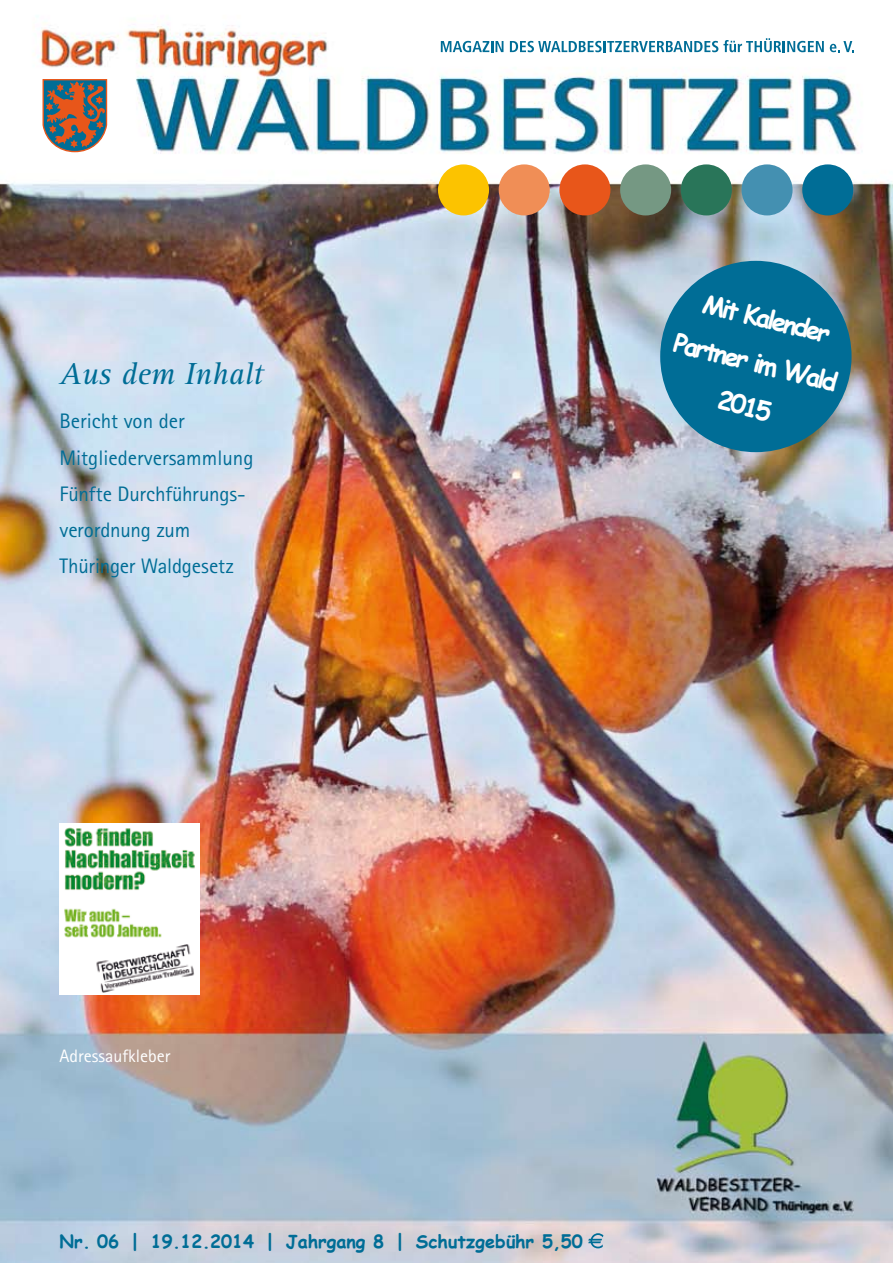
<style>
.page{position:relative;width:893px;height:1263px;background:#fff}
.page>*{position:absolute;margin:0;border:0;box-sizing:border-box;transform-origin:0 0}
.t1{font:italic 31.5px "Rotis Serif";color:#006d96}
.t2{font:700 25.5px/45px "Comic Sans MS";color:#fff;text-align:center}
.t3{font:21px/36px "Rotis Sans Serif";color:#006d96}
.t4{font:700 18px "Comic Sans MS";color:#006d96}
.t5{font:18px "Rotis Sans Serif";color:#fff}
</style>
<div class="page">
<img style="left:0;top:16px;width:893px;height:1247px">
<svg style="left:441px;top:41px;width:62px;height:11px"></svg>
<svg style="left:510px;top:38px;width:314px;height:14px"></svg>
<svg style="left:830px;top:41px;width:24px;height:11px"></svg>
<svg style="left:42px;top:78px;width:68px;height:75px;background:#897971"></svg>
<div style="left:60px;top:823px;width:140px;height:172px;background:#fff"></div>
<img style="left:64px;top:827px;width:131px;height:166px">
<svg style="left:588px;top:1233px;width:15px;height:15px"></svg>
<div style="left:802px;top:164px;width:51px;height:51px;background:#006d96;border-radius:50%"></div>
<div style="left:620px;top:164px;width:51px;height:51px;background:#759883;border-radius:50%"></div>
<div style="left:681px;top:164px;width:51px;height:51px;background:#297559;border-radius:50%"></div>
<div style="left:741px;top:164px;width:52px;height:51px;background:#4490b1;border-radius:50%"></div>
<div style="left:499px;top:164px;width:51px;height:51px;background:#f08e56;border-radius:50%"></div>
<div style="left:438px;top:164px;width:51px;height:51px;background:#fcc300;border-radius:50%"></div>
<div style="left:559px;top:164px;width:51px;height:51px;background:#e8561a;border-radius:50%"></div>
<div style="left:660px;top:261px;width:191px;height:191px;background:#006d96;border-radius:50%"></div>
<h1 class="t1" style="left:60px;top:355px;width:205px">Aus dem Inhalt</h1>
<p class="t3" style="left:60px;top:403px;width:196px">Bericht von der<br>Mitgliederversammlung<br>Fünfte Durchführungs&shy;verordnung zum<br>Thüringer Waldgesetz</p>
<p class="t2" style="left:691px;top:275px;width:169px;rotate:14deg">Mit Kalender<br>Partner im Wald<br>2015</p>
<p class="t5" style="left:60px;top:1045px;width:112px">Adressaufkleber</p>
<p class="t4" style="left:60px;top:1228px;width:525px">Nr. 06 | 19.12.2014 | Jahrgang 8 | Schutzgebühr 5,50</p>
</div>
